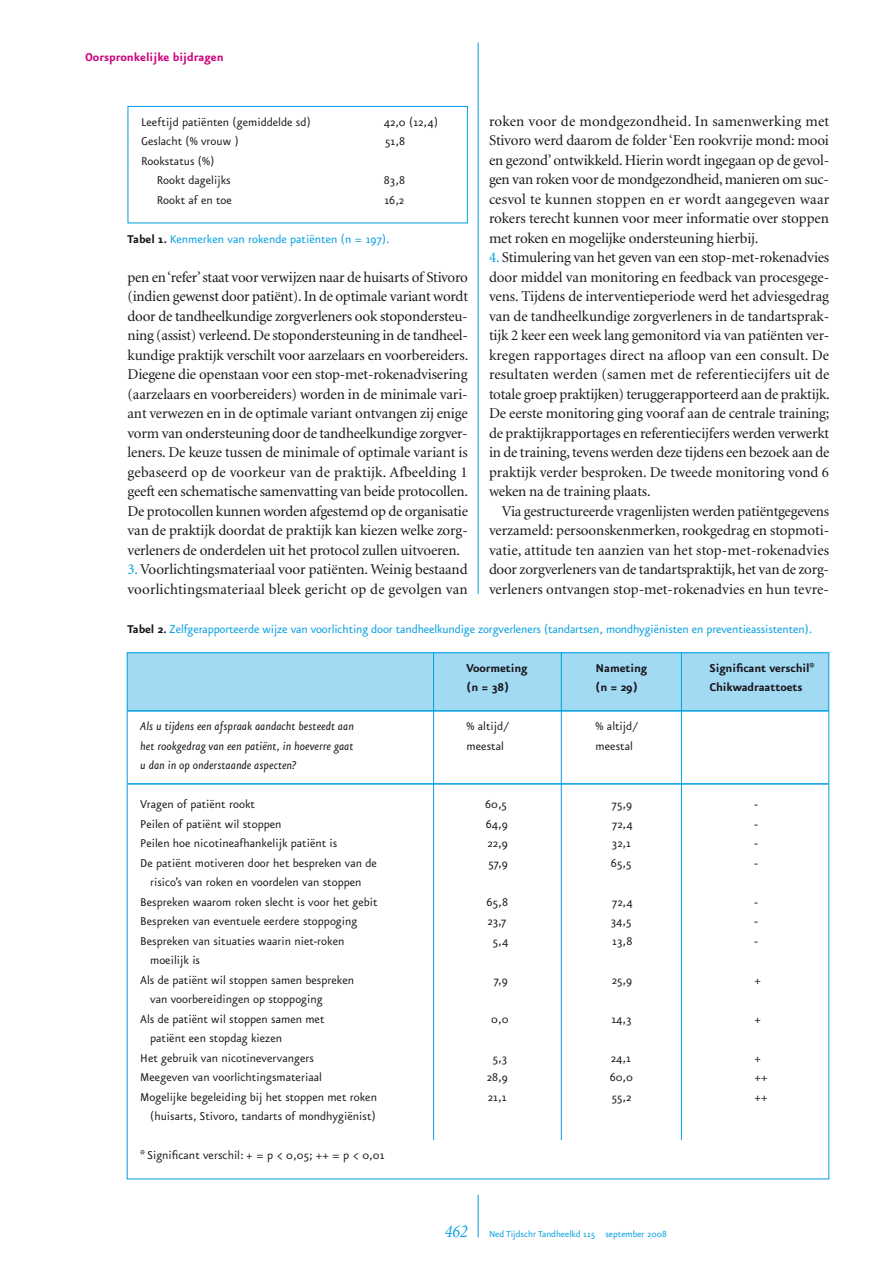
<style>
.page{position:relative;width:893px;height:1263px;background:#fff}
.page>*{position:absolute;margin:0;border:0;box-sizing:border-box;transform-origin:0 0}
.t1{font:italic 18px "Minion";color:#009ee0;scale:.9 1}
.t2{font:15px/19.5px "Minion";letter-spacing:-.01em;color:#1a171c;text-align:justify}
.t3{font:13.5px/19.5px "Eureka Sans";color:#1a171c}
.t4{font:13.5px "Eureka Sans";letter-spacing:-.01em;color:#009ee0}
.t5{font:italic 13.5px "Eureka Sans";color:#1a171c}
.t6{font:700 13.5px "Eureka Sans";letter-spacing:-.01em;color:#1a171c}
.t7{font:700 13.5px "Eureka Sans";color:#cd007b}
.t8{font:10.5px "Eureka Sans";color:#009ee0}
.s1{font-weight:700;color:#1a171c}
.s2{color:#009ee0}
</style>
<div class="page">
<div style="left:127px;top:652px;width:702px;height:59px;background:#a2daf4"></div>
<hr style="left:478px;top:1195px;width:1px;height:42px;background:#009ee0">
<div style="left:128px;top:106px;width:340px;height:117px;border:1px solid #009ee0"></div>
<hr style="left:127px;top:710px;width:702px;height:2px;background:#009ee0">
<hr style="left:127px;top:783px;width:702px;height:2px;background:#009ee0">
<hr style="left:433px;top:652px;width:1px;height:488px;background:#009ee0">
<hr style="left:561px;top:652px;width:1px;height:488px;background:#009ee0">
<hr style="left:681px;top:652px;width:1px;height:488px;background:#009ee0">
<hr style="left:478px;top:43px;width:1px;height:551px;background:#009ee0">
<p class="t7" style="left:85px;top:50px;width:140px">Oorspronkelijke bijdragen</p>
<p class="t3" style="left:141px;top:113px;width:171px">Leeftijd patiënten (gemiddelde sd)</p>
<p class="t3" style="left:384px;top:113px;width:56px">42,0 (12,4)</p>
<p class="t3" style="left:141px;top:132px;width:99px">Geslacht (% vrouw )</p>
<p class="t3" style="left:385px;top:132px;width:22px">51,8</p>
<p class="t3" style="left:157px;top:152px;width:76px;text-indent:-16px">Rookstatus (%)<br>Rookt dagelijks</p>
<p class="t3" style="left:384px;top:171px;width:23px">83,8</p>
<p class="t3" style="left:157px;top:191px;width:77px">Rookt af en toe</p>
<p class="t3" style="left:384px;top:191px;width:21px">16,2</p>
<p class="t4" style="left:128px;top:233px;width:264px"><span class="s1">Tabel 1.</span> Kenmerken van rokende patiënten (n = 197).</p>
<p class="t2" style="left:128px;top:268px;width:342px;text-align:left">pen en ‘refer’ staat voor verwijzen naar de huisarts of Stivoro (indien gewenst door patiënt). In de optimale variant wordt door de tandheelkundige zorgverleners ook stopondersteu&shy;ning (assist) verleend. De stopondersteuning in de tandheel&shy;kundige praktijk verschilt voor aarzelaars en voorbereiders.<br>Diegene die openstaan voor een stop-met-rokenadvisering (aarzelaars en voorbereiders) worden in de minimale vari&shy;ant verwezen en in de optimale variant ontvangen zij enige vorm van ondersteuning door de tandheelkundige zorgver&shy;leners. De keuze tussen de minimale of optimale variant is gebaseerd op de voorkeur van de praktijk. Afbeelding 1 geeft een schematische samenvatting van beide protocollen.<br>De protocollen kunnen worden afgestemd op de organisatie van de praktijk doordat de praktijk kan kiezen welke zorg&shy;verleners de onderdelen uit het protocol zullen uitvoeren.<br><span class="s2">3.</span>Voorlichtingsmateriaal voor patiënten. Weinig bestaand voorlichtingsmateriaal bleek gericht op de gevolgen van</p>
<p class="t2" style="left:489px;top:112px;width:342px">roken voor de mondgezondheid. In samenwerking met Stivoro werd daarom de folder ‘Een rookvrije mond: mooi en gezond’ ontwikkeld. Hierin wordt ingegaan op de gevol&shy;gen van roken voor de mondgezondheid, manieren om suc&shy;cesvol te kunnen stoppen en er wordt aangegeven waar rokers terecht kunnen voor meer informatie over stoppen met roken en mogelijke ondersteuning hierbij.</p>
<p class="t2" style="left:489px;top:248px;width:342px"><span class="s2">4.</span> Stimulering van het geven van een stop-met-rokenadvies door middel van monitoring en feedback van procesgege&shy;vens. Tijdens de interventieperiode werd het adviesgedrag van de tandheelkundige zorgverleners in de tandartsprak&shy;tijk 2 keer een week lang gemonitord via van patiënten ver&shy;kregen rapportages direct na afloop van een consult. De resultaten werden (samen met de referentiecijfers uit de totale groep praktijken) teruggerapporteerd aan de praktijk.<br>De eerste monitoring ging vooraf aan de centrale training; de praktijkrapportages en referentiecijfers werden verwerkt in de training, tevens werden deze tijdens een bezoek aan de praktijk verder besproken. De tweede monitoring vond 6 weken na de training plaats.</p>
<p class="t2" style="left:489px;top:502px;width:342px;text-indent:13px">Via gestructureerde vragenlijsten werden patiëntgegevens verzameld: persoonskenmerken, rookgedrag en stopmoti&shy;vatie, attitude ten aanzien van het stop-met-rokenadvies door zorgverleners van de tandartspraktijk, het van de zorg&shy;verleners ontvangen stop-met-rokenadvies en hun tevre-</p>
<p class="t4" style="left:128px;top:623px;width:686px"><span class="s1">Tabel 2.</span> Zelfgerapporteerde wijze van voorlichting door tandheelkundige zorgverleners (tandartsen, mondhygiënisten en preventieassistenten).</p>
<p class="t6" style="left:467px;top:661px;width:63px">Voormeting</p>
<p class="t6" style="left:596px;top:661px;width:53px">Nameting</p>
<p class="t6" style="left:710px;top:661px;width:106px">Significant verschil*</p>
<p class="t6" style="left:467px;top:681px;width:44px">(n = 38)</p>
<p class="t6" style="left:596px;top:681px;width:44px">(n = 29)</p>
<p class="t6" style="left:710px;top:681px;width:94px">Chikwadraattoets</p>
<p class="t5" style="left:140px;top:720px;width:215px">Als u tijdens een afspraak aandacht besteedt aan</p>
<p class="t3" style="left:467px;top:717px;width:44px">% altijd/</p>
<p class="t3" style="left:596px;top:717px;width:44px">% altijd/</p>
<p class="t5" style="left:140px;top:740px;width:215px">het rookgedrag van een patiënt, in hoeverre gaat</p>
<p class="t3" style="left:467px;top:737px;width:39px">meestal</p>
<p class="t3" style="left:596px;top:737px;width:39px">meestal</p>
<p class="t5" style="left:140px;top:759px;width:158px">u dan in op onderstaande aspecten?</p>
<p class="t3" style="left:140px;top:795px;width:116px">Vragen of patiënt rookt</p>
<p class="t3" style="left:485px;top:795px;width:23px">60,5</p>
<p class="t3" style="left:612px;top:795px;width:22px">75,9</p>
<p class="t3" style="left:755px;top:795px;width:5px">-</p>
<p class="t3" style="left:140px;top:815px;width:143px">Peilen of patiënt wil stoppen</p>
<p class="t3" style="left:486px;top:815px;width:24px">64,9</p>
<p class="t3" style="left:612px;top:815px;width:22px">72,4</p>
<p class="t3" style="left:755px;top:815px;width:5px">-</p>
<p class="t3" style="left:140px;top:834px;width:199px">Peilen hoe nicotineafhankelijk patiënt is</p>
<p class="t3" style="left:488px;top:834px;width:22px">22,9</p>
<p class="t3" style="left:612px;top:834px;width:21px">32,1</p>
<p class="t3" style="left:755px;top:834px;width:5px">-</p>
<p class="t3" style="left:140px;top:854px;width:238px">De patiënt motiveren door het bespreken van de</p>
<p class="t3" style="left:488px;top:854px;width:21px">57,9</p>
<p class="t3" style="left:611px;top:854px;width:22px">65,5</p>
<p class="t3" style="left:755px;top:854px;width:5px">-</p>
<p class="t3" style="left:140px;top:873px;width:239px;text-align:center">risico’s van roken en voordelen van stoppen<br>Bespreken waarom roken slecht is voor het gebit</p>
<p class="t3" style="left:486px;top:893px;width:23px">65,8</p>
<p class="t3" style="left:612px;top:893px;width:22px">72,4</p>
<p class="t3" style="left:755px;top:893px;width:5px">-</p>
<p class="t3" style="left:140px;top:912px;width:219px">Bespreken van eventuele eerdere stoppoging</p>
<p class="t3" style="left:487px;top:912px;width:20px">23,7</p>
<p class="t3" style="left:611px;top:912px;width:22px">34,5</p>
<p class="t3" style="left:755px;top:912px;width:5px">-</p>
<p class="t3" style="left:140px;top:932px;width:206px">Bespreken van situaties waarin niet-roken</p>
<p class="t3" style="left:492px;top:932px;width:17px">5,4</p>
<p class="t3" style="left:612px;top:932px;width:22px">13,8</p>
<p class="t3" style="left:755px;top:932px;width:5px">-</p>
<p class="t3" style="left:140px;top:951px;width:215px;text-indent:10px">moeilijk is<br>Als de patiënt wil stoppen samen bespreken</p>
<p class="t3" style="left:494px;top:971px;width:15px">7,9</p>
<p class="t3" style="left:612px;top:971px;width:22px">25,9</p>
<p class="t3" style="left:755px;top:971px;width:8px">+</p>
<p class="t3" style="left:140px;top:990px;width:186px;text-align:center">van voorbereidingen op stoppoging<br>Als de patiënt wil stoppen samen met</p>
<p class="t3" style="left:140px;top:1029px;width:175px;text-indent:10px">patiënt een stopdag kiezen<br>Het gebruik van nicotinevervangers</p>
<p class="t3" style="left:491px;top:1010px;width:19px">0,0</p>
<p class="t3" style="left:611px;top:1010px;width:22px">14,3</p>
<p class="t3" style="left:755px;top:1010px;width:8px">+</p>
<p class="t3" style="left:492px;top:1049px;width:16px">5,3</p>
<p class="t3" style="left:611px;top:1049px;width:22px">24,1</p>
<p class="t3" style="left:755px;top:1049px;width:8px">+</p>
<p class="t3" style="left:140px;top:1068px;width:183px">Meegeven van voorlichtingsmateriaal</p>
<p class="t3" style="left:487px;top:1068px;width:22px">28,9</p>
<p class="t3" style="left:610px;top:1068px;width:25px">60,0</p>
<p class="t3" style="left:755px;top:1068px;width:14px">++</p>
<p class="t3" style="left:140px;top:1088px;width:238px">Mogelijke begeleiding bij het stoppen met roken</p>
<p class="t3" style="left:488px;top:1088px;width:20px">21,1</p>
<p class="t3" style="left:611px;top:1088px;width:22px">55,2</p>
<p class="t3" style="left:755px;top:1088px;width:14px">++</p>
<p class="t3" style="left:150px;top:1107px;width:227px">(huisarts, Stivoro, tandarts of mondhygiënist)</p>
<p class="t3" style="left:140px;top:1146px;width:246px">* Significant verschil: + = p &lt; 0,05; ++ = p &lt; 0,01</p>
<p class="t1" style="left:445px;top:1223px;width:27px">462</p>
<p class="t8" style="left:489px;top:1229px;width:179px">Ned Tijdschr Tandheelkd 115 september 2008</p>
</div>
